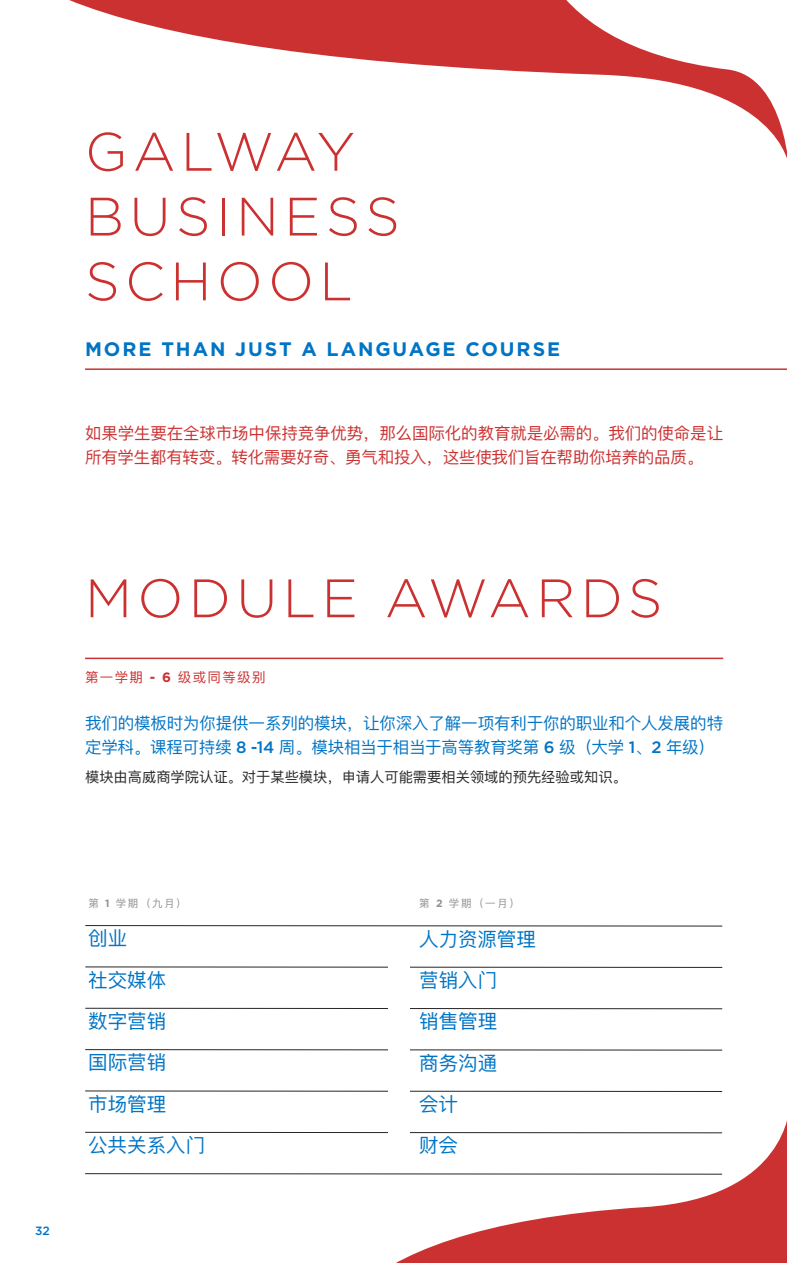
<style>
.page{position:relative;width:787px;height:1263px;background:#fff}
.page>*{position:absolute;margin:0;border:0;box-sizing:border-box;transform-origin:0 0}
.t1{font:300 54px/64.8px "Gotham";letter-spacing:.1em;color:#cc3131}
.t2{font:19.5px "Ping Fang SC";color:#0074c5}
.t3{font:700 19.5px "Gotham";letter-spacing:.1em;color:#0074c5}
.t4{font:16.5px/24px "Ping Fang SC";letter-spacing:-.01em;color:#0074c5}
.t5{font:16.5px/24px "Ping Fang SC";letter-spacing:-.01em;color:#cc3131}
.t6{font:14.25px "Ping Fang SC";color:#272526}
.t7{font:13.5px "Ping Fang SC";letter-spacing:.1em;color:#cc3131}
.t8{font:500 12px "Gotham";color:#0074c5}
.t9{font:10.5px "Ping Fang SC";letter-spacing:.15em;color:#939293}
.s1{font-family:"Gotham";font-weight:700}
.s2{font-family:"Gotham";font-weight:500}
</style>
<div class="page">
<hr style="left:85px;top:368px;width:702px;height:2px;background:#cc3131">
<hr style="left:85px;top:658px;width:638px;height:1px;background:#cc3131">
<svg style="left:85px;top:925px;width:637px;height:1px"></svg>
<svg style="left:85px;top:967px;width:637px;height:1px"></svg>
<svg style="left:85px;top:1008px;width:637px;height:1px"></svg>
<svg style="left:85px;top:1049px;width:637px;height:1px"></svg>
<svg style="left:85px;top:1091px;width:637px;height:1px"></svg>
<svg style="left:85px;top:1132px;width:225px;height:1px"></svg>
<svg style="left:85px;top:1173px;width:225px;height:1px"></svg>
<div style="left:388px;top:927px;width:21px;height:243px;background:#fff"></div>
<svg style="left:69px;top:0;width:452px;height:72px;fill:#cc3131"></svg>
<svg style="left:521px;top:0;width:266px;height:159px"></svg>
<svg style="left:310px;top:1120px;width:477px;height:143px"></svg>
<h1 class="t1" style="left:85px;top:120px;width:316px">GALWAY<br>BUSINESS<br>SCHOOL</h1>
<p class="t3" style="left:85px;top:338px;width:476px">MORE THAN JUST A LANGUAGE COURSE</p>
<p class="t5" style="left:85px;top:422px;width:639px">如果学生要在全球市场中保持竞争优势，那么国际化的教育就是必需的。我们的使命是让所有学生都有转变。转化需要好奇、勇气和投入，这些使我们旨在帮助你培养的品质。</p>
<h1 class="t1" style="left:85px;top:566px;width:579px">MODULE AWARDS</h1>
<p class="t7" style="left:85px;top:669px;width:182px">第一学期 <span class="s1">- 6</span> 级或同等级别</p>
<p class="t4" style="left:85px;top:711px;width:639px">我们的模板时为你提供一系列的模块，让你深入了解一项有利于你的职业和个人发展的特定学科。课程可持续 <span class="s2">8 -14</span> 周。模块相当于相当于高等教育奖第 <span class="s2">6</span> 级（大学 <span class="s2">1</span>、<span class="s2">2</span> 年级）</p>
<p class="t6" style="left:85px;top:768px;width:543px">模块由高威商学院认证。对于某些模块，申请人可能需要相关领域的预先经验或知识。</p>
<p class="t8" style="left:35px;top:1223px;width:16px">32</p>
<p class="t9" style="left:88px;top:896px;width:100px">第 <span class="s1">1</span> 学期（九月）</p>
<p class="t9" style="left:419px;top:897px;width:102px">第 <span class="s1">2</span> 学期（一月）</p>
<p class="t2" style="left:88px;top:926px;width:41px">创业</p>
<p class="t2" style="left:419px;top:927px;width:118px">人力资源管理</p>
<p class="t2" style="left:88px;top:968px;width:80px">社交媒体</p>
<p class="t2" style="left:419px;top:968px;width:80px">营销入门</p>
<p class="t2" style="left:88px;top:1009px;width:80px">数字营销</p>
<p class="t2" style="left:419px;top:1009px;width:80px">销售管理</p>
<p class="t2" style="left:88px;top:1050px;width:80px">国际营销</p>
<p class="t2" style="left:419px;top:1051px;width:80px">商务沟通</p>
<p class="t2" style="left:88px;top:1092px;width:80px">市场管理</p>
<p class="t2" style="left:419px;top:1092px;width:41px">会计</p>
<p class="t2" style="left:88px;top:1133px;width:119px">公共关系入门</p>
<p class="t2" style="left:419px;top:1133px;width:41px">财会</p>
</div>
